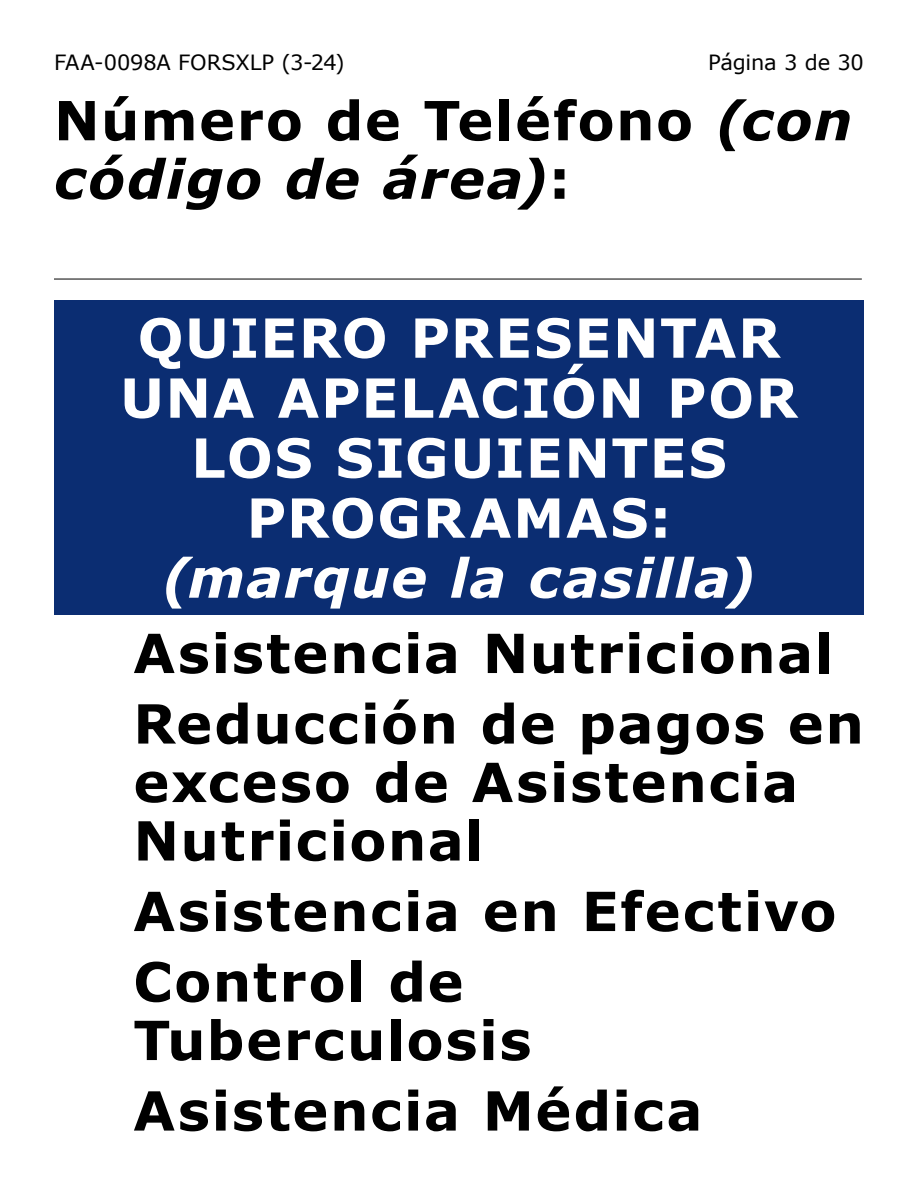
<style>
.page{position:relative;width:918px;height:1188px;background:#fff}
.page>*{position:absolute;margin:0;border:0;box-sizing:border-box;transform-origin:0 0}
.t1{font:700 54px/70.5px "Verdana";letter-spacing:.03em;color:#000}
.t2{font:700 54px/60px "Verdana";letter-spacing:.03em;color:#fff;text-align:center}
.t3{font:italic 700 54px "Verdana";letter-spacing:.025em;color:#fff}
.t4{font:21px "Verdana";letter-spacing:-.01em;color:#000}
.s1{font-style:italic}
</style>
<div class="page">
<hr style="left:54px;top:279px;width:808px;height:1px;background:#000">
<div style="left:54px;top:300px;width:810px;height:315px;background:#0b2d72"></div>
<p class="t4" style="left:54px;top:48px;width:292px">FAA-0098A FORSXLP (3-24)</p>
<p class="t4" style="left:708px;top:48px;width:157px">Página 3 de 30</p>
<p class="t1" style="left:54px;top:90px;width:800px;line-height:58.5px">Número de Teléfono <span class="s1">(con código de área)</span>:</p>
<p class="t2" style="left:120px;top:307px;width:679px">QUIERO PRESENTAR<br>UNA APELACIÓN POR<br>LOS SIGUIENTES<br>PROGRAMAS:</p>
<p class="t3" style="left:162px;top:540px;width:595px">(marque la casilla)</p>
<p class="t1" style="left:133px;top:617px;width:732px">Asistencia Nutricional<br>Reducción de pagos en</p>
<p class="t1" style="left:133px;top:752px;width:666px;line-height:58.5px">exceso de Asistencia<br>Nutricional</p>
<p class="t1" style="left:133px;top:875px;width:705px">Asistencia en Efectivo<br>Control de</p>
<p class="t1" style="left:133px;top:1004px;width:571px">Tuberculosis<br>Asistencia Médica</p>
</div>
